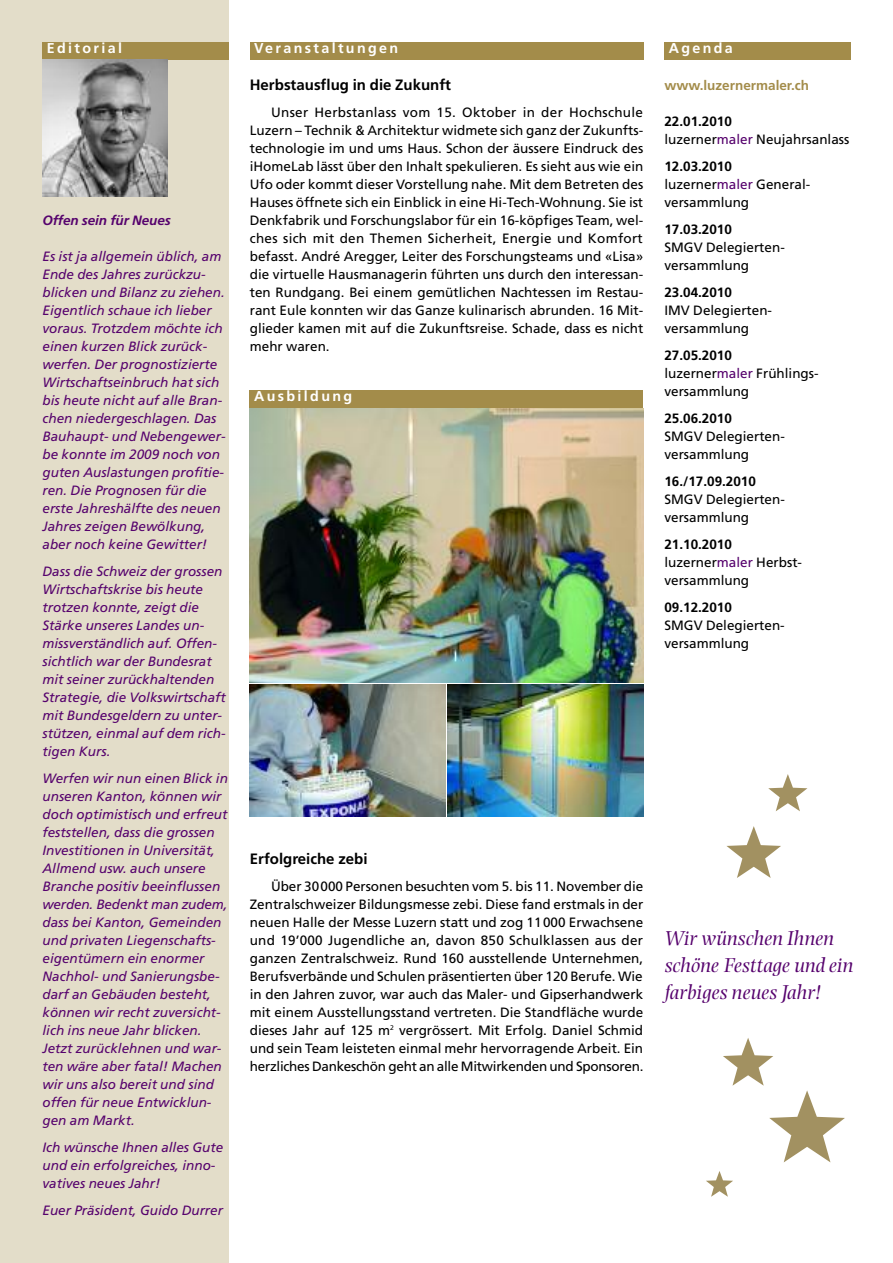
<style>
.page{position:relative;width:893px;height:1263px;background:#fff}
.page>*{position:absolute;margin:0;border:0;box-sizing:border-box;transform-origin:0 0}
.t1{font:italic 21px/27px "Photina";color:#56026d}
.t2{font:700 15px "Frutiger";color:#000}
.t3{font:700 14.25px "Frutiger";letter-spacing:.165em;color:#fff}
.t4{font:13.5px/18px "Frutiger";color:#000}
.t5{font:italic 13.5px/18px "Frutiger";color:#56026d}
.t6{font:700 13.5px "Frutiger";color:#000}
.t7{font:700 13.5px "Frutiger";color:#a38c4a}
.t8{font:italic 700 13.5px "Frutiger";letter-spacing:-.005em;color:#56026d}
.s1{font-weight:700}
.s2{color:#56026d}
</style>
<div class="page">
<div style="left:664px;top:43px;width:186px;height:17px;background:#a38c4a"></div>
<div style="left:0;top:0;width:229px;height:1263px;background:#e3ddc9"></div>
<div style="left:43px;top:43px;width:186px;height:17px;background:#a38c4a"></div>
<div style="left:250px;top:391px;width:393px;height:38px;background:#a38c4a"></div>
<div style="left:250px;top:43px;width:393px;height:17px;background:#a38c4a"></div>
<img style="left:43px;top:60px;width:124px;height:137px">
<svg style="left:768px;top:774px;width:39px;height:37px"></svg>
<svg style="left:706px;top:1171px;width:27px;height:26px"></svg>
<svg style="left:726px;top:826px;width:55px;height:52px"></svg>
<svg style="left:723px;top:1038px;width:122px;height:124px"></svg>
<img style="left:250px;top:408px;width:393px;height:274px">
<img style="left:250px;top:685px;width:195px;height:131px">
<img style="left:448px;top:685px;width:195px;height:131px">
<p class="t3" style="left:47px;top:43px;width:77px">Editorial</p>
<p class="t8" style="left:43px;top:215px;width:130px">Offen sein für Neues</p>
<p class="t5" style="left:43px;top:248px;width:185px">Es ist ja allgemein üblich, am<br>Ende des Jahres zurückzu&shy;blicken und Bilanz zu ziehen.<br>Eigentlich schaue ich lieber voraus. Trotzdem möchte ich einen kurzen Blick zurück&shy;werfen. Der prognostizierte<br>Wirtschaftseinbruch hat sich bis heute nicht auf alle Bran&shy;chen niedergeschlagen. Das<br>Bauhaupt- und Nebengewer&shy;be konnte im 2009 noch von guten Auslastungen profitie&shy;ren. Die Prognosen für die erste Jahreshälfte des neuen<br>Jahres zeigen Bewölkung, aber noch keine Gewitter!</p>
<p class="t5" style="left:43px;top:563px;width:185px">Dass die Schweiz der grossen<br>Wirtschaftskrise bis heute trotzen konnte, zeigt die<br>Stärke unseres Landes un&shy;missverständlich auf. Offen&shy;sichtlich war der Bundesrat mit seiner zurückhaltenden<br>Strategie, die Volkswirtschaft mit Bundesgeldern zu unter&shy;stützen, einmal auf dem rich&shy;tigen Kurs.</p>
<p class="t5" style="left:43px;top:770px;width:187px">Werfen wir nun einen Blick in unseren Kanton, können wir doch optimistisch und erfreut feststellen, dass die grossen<br>Investitionen in Universität,<br>Allmend usw. auch unsere<br>Branche positiv beeinflussen werden. Bedenkt man zudem, dass bei Kanton, Gemeinden und privaten Liegenschafts&shy;eigentümern ein enormer<br>Nachhol- und Sanierungsbe&shy;darf an Gebäuden besteht, können wir recht zuversicht&shy;lich ins neue Jahr blicken.<br>Jetzt zurücklehnen und war&shy;ten wäre aber fatal! Machen wir uns also bereit und sind offen für neue Entwicklun&shy;gen am Markt.</p>
<p class="t5" style="left:43px;top:1139px;width:182px">Ich wünsche Ihnen alles Gute und ein erfolgreiches, inno&shy;vatives neues Jahr!</p>
<p class="t5" style="left:43px;top:1202px;width:182px">Euer Präsident, Guido Durrer</p>
<p class="t3" style="left:254px;top:43px;width:146px">Veranstaltungen</p>
<p class="t2" style="left:250px;top:79px;width:203px">Herbstausflug in die Zukunft</p>
<p class="t4" style="left:250px;top:104px;width:395px;text-align:justify;text-indent:21px">Unser Herbstanlass vom 15. Oktober in der Hochschule Luzern – Technik &amp; Architektur widmete sich ganz der Zukunfts&shy;technologie im und ums Haus. Schon der äussere Eindruck des iHomeLab lässt über den Inhalt spekulieren. Es sieht aus wie ein Ufo oder kommt dieser Vorstellung nahe. Mit dem Betreten des Hauses öffnete sich ein Einblick in eine Hi-Tech-Wohnung. Sie ist Denkfabrik und Forschungslabor für ein 16-köpfiges Team, wel&shy;ches sich mit den Themen Sicherheit, Energie und Komfort befasst. André Aregger, Leiter des Forschungsteams und «Lisa» die virtuelle Hausmanagerin führten uns durch den interessan&shy;ten Rundgang. Bei einem gemütlichen Nachtessen im Restau&shy;rant Eule konnten wir das Ganze kulinarisch abrunden. 16 Mit&shy;glieder kamen mit auf die Zukunftsreise. Schade, dass es nicht mehr waren.</p>
<p class="t3" style="left:254px;top:391px;width:100px">Ausbildung</p>
<p class="t3" style="left:669px;top:43px;width:66px">Agenda</p>
<p class="t7" style="left:664px;top:80px;width:146px">www.luzernermaler.ch</p>
<p class="t4" style="left:664px;top:113px;width:186px"><span class="s1">22.01.2010<br></span>luzerner<span class="s2">maler</span> Neujahrsanlass</p>
<p class="t4" style="left:664px;top:158px;width:147px"><span class="s1">12.03.2010 </span>luzerner<span class="s2">maler</span> General&shy;versammlung</p>
<p class="t6" style="left:664px;top:224px;width:69px">17.03.2010</p>
<p class="t4" style="left:664px;top:239px;width:122px">SMGV Delegierten&shy;versammlung</p>
<p class="t6" style="left:664px;top:287px;width:69px">23.04.2010</p>
<p class="t4" style="left:664px;top:302px;width:109px">IMV Delegierten&shy;versammlung</p>
<p class="t4" style="left:664px;top:347px;width:156px"><span class="s1">27.05.2010 </span>luzerner<span class="s2">maler</span> Frühlings&shy;versammlung</p>
<p class="t6" style="left:664px;top:413px;width:69px">25.06.2010</p>
<p class="t4" style="left:664px;top:428px;width:122px">SMGV Delegierten&shy;versammlung</p>
<p class="t6" style="left:664px;top:476px;width:93px">16./17.09.2010</p>
<p class="t4" style="left:664px;top:491px;width:122px">SMGV Delegierten&shy;versammlung</p>
<p class="t4" style="left:664px;top:536px;width:139px"><span class="s1">21.10.2010 </span>luzerner<span class="s2">maler</span> Herbst&shy;versammlung</p>
<p class="t6" style="left:664px;top:602px;width:69px">09.12.2010</p>
<p class="t4" style="left:664px;top:617px;width:122px">SMGV Delegierten&shy;versammlung</p>
<p class="t2" style="left:250px;top:853px;width:119px">Erfolgreiche zebi</p>
<p class="t4" style="left:250px;top:878px;width:395px;text-align:justify;text-indent:21px">Über 30000 Personen besuchten vom 5. bis 11. November die Zentralschweizer Bildungsmesse zebi. Diese fand erstmals in der neuen Halle der Messe Luzern statt und zog 11000 Erwachsene und 19’000 Jugendliche an, davon 850 Schulklassen aus der ganzen Zentralschweiz. Rund 160 ausstellende Unternehmen, Berufsverbände und Schulen präsentierten über 120 Berufe. Wie in den Jahren zuvor, war auch das Maler- und Gipserhandwerk mit einem Ausstellungsstand vertreten. Die Standfläche wurde dieses Jahr auf 125 m<sup>2</sup> vergrössert. Mit Erfolg. Daniel Schmid und sein Team leisteten einmal mehr hervorragende Arbeit. Ein herzliches Dankeschön geht an alle Mitwirkenden und Sponsoren.</p>
<h1 class="t1" style="left:664px;top:926px;width:190px">Wir wünschen Ihnen schöne Festtage und ein farbiges neues Jahr!</h1>
</div>
